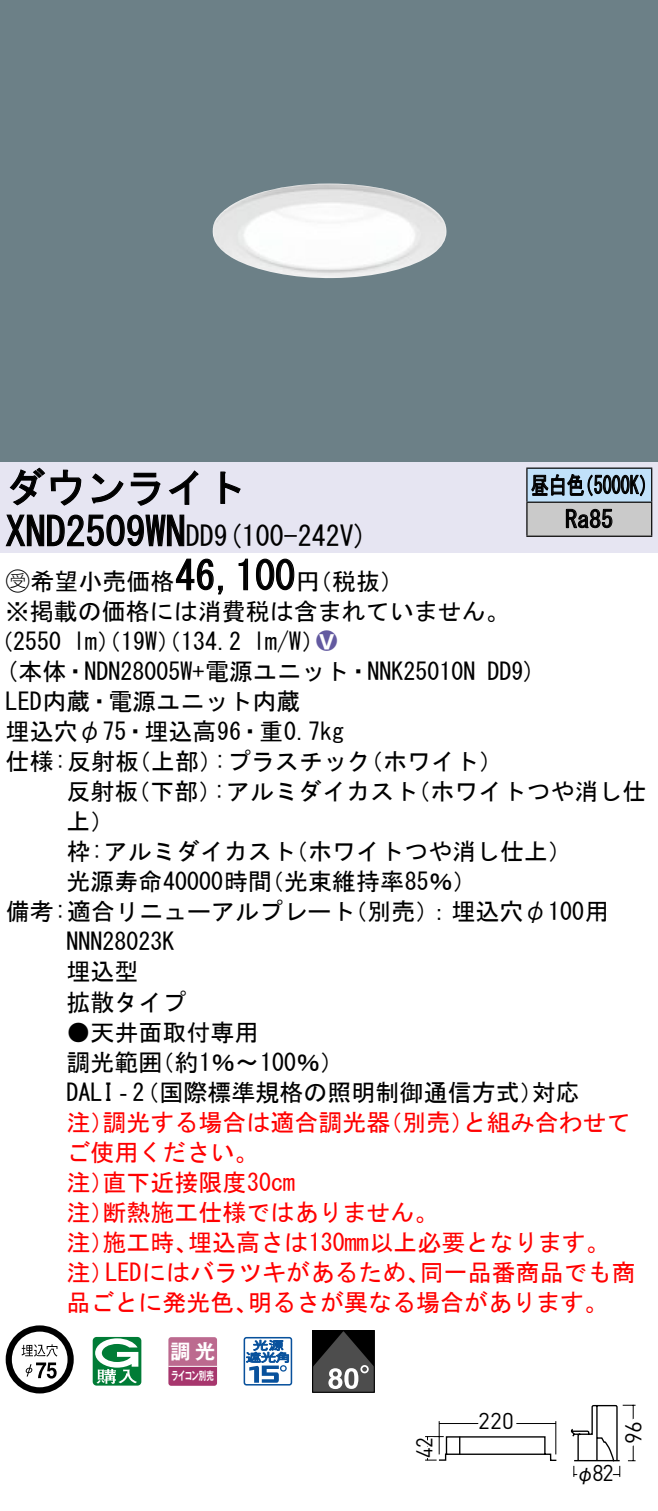
<style>
.page{position:relative;width:658px;height:1511px;background:#fff}
.page>*{position:absolute;margin:0;border:0;box-sizing:border-box;transform-origin:0 0}
.t1{font:40px "MS Gothic";color:#000}
.t2{font:28px "MS Gothic";color:#000}
.t3{font:24px/30px "MS Gothic";color:#000}
.t4{font:24px/30px "MS Gothic";color:#f00}
.t5{font:24px/34px "MS Gothic";color:#000;scale:.75 1}
.t6{font:24px "Ford Classification 1";color:#635aa0}
.t7{font:22.8px "DINOT";letter-spacing:-.035em;color:#000}
.t8{font:22.8px "DINOT";letter-spacing:-.035em;color:#000;scale:.95 1}
.t9{font:22.8px "DINOT";letter-spacing:-.035em;color:#000;scale:.9 1}
.t10{font:20px "Gothic MB101 Pro De Bold 90 pv RKSJ H";color:#fff}
.t11{font:20px "Gothic BBB Pro Medium 90 pv RKSJ H";color:#000;scale:.95 1}
.t12{font:11.6px "Gothic MB101 Pro De Bold 90 pv RKSJ H";letter-spacing:-.05em;color:#fff;scale:.65 1}
.s1{font-size:28px}
.s2{font-family:"Ford Classification 1"}
.s3{color:#fff}
</style>
<div class="page">
<div style="left:0;top:0;width:658px;height:462px;background:#6c8087"></div>
<img style="left:212px;top:183px;width:234px;height:95px">
<div style="left:0;top:462px;width:658px;height:90px;background:#e6e5f2"></div>
<svg style="left:9px;top:467px;width:73px;height:39px"></svg>
<svg style="left:91px;top:473px;width:33px;height:30px"></svg>
<svg style="left:130px;top:472px;width:30px;height:34px"></svg>
<svg style="left:168px;top:470px;width:30px;height:35px"></svg>
<svg style="left:220px;top:471px;width:21px;height:33px"></svg>
<svg style="left:5px;top:514px;width:180px;height:33px"></svg>
<svg style="left:175px;top:558px;width:48px;height:37px"></svg>
<svg style="left:238px;top:558px;width:10px;height:32px"></svg>
<svg style="left:256px;top:558px;width:39px;height:32px"></svg>
<svg style="left:6px;top:1325px;width:68px;height:68px"></svg>
<svg style="left:93px;top:1336px;width:48px;height:49px"></svg>
<svg style="left:168px;top:1337px;width:49px;height:48px;background:#b65a85"></svg>
<hr style="left:168px;top:1365px;width:49px;height:1px;background:#fff">
<svg style="left:243px;top:1336px;width:49px;height:49px"></svg>
<div style="left:312px;top:1329px;width:62px;height:63px;border:1px solid #000"></div>
<svg style="left:312px;top:1330px;width:62px;height:61px;background:#464646"></svg>
<div style="left:527px;top:468px;width:124px;height:34px;background:#c1e1fa"></div>
<div style="left:527px;top:502px;width:124px;height:34px;background:#cacaca"></div>
<hr style="left:526px;top:467px;width:126px;height:2px;background:#000">
<hr style="left:526px;top:468px;width:1px;height:33px;background:#000">
<hr style="left:651px;top:468px;width:1px;height:33px;background:#000">
<hr style="left:526px;top:501px;width:126px;height:2px;background:#000">
<hr style="left:526px;top:502px;width:1px;height:33px;background:#000">
<hr style="left:651px;top:502px;width:1px;height:33px;background:#000">
<hr style="left:526px;top:535px;width:126px;height:2px;background:#000">
<svg style="left:531px;top:474px;width:114px;height:23px"></svg>
<svg style="left:565px;top:508px;width:47px;height:20px"></svg>
<svg style="left:570px;top:1404px;width:66px;height:73px"></svg>
<svg style="left:425px;top:1421px;width:132px;height:40px"></svg>
<h1 class="t1" style="left:6px;top:467px;width:242px">ダウンライト</h1>
<p class="t2" style="left:214px;top:522px;width:155px">(9 100-242 (V</p>
<h1 class="t1" style="left:6px;top:511px;width:210px">XND2509WN<span class="s1">DD</span></h1>
<h1 class="t1" style="left:175px;top:555px;width:121px">46,100</h1>
<p class="t3" style="left:6px;top:566px;width:505px"><span class="s2">B</span>希望小売価格<br>※掲載の価格には消費税は含まれていません。</p>
<p class="t6" style="left:316px;top:629px;width:22px">2<span class="s3">8</span></p>
<p class="t3" style="left:296px;top:566px;width:109px">（円税抜(</p>
<p class="t3" style="left:253px;top:626px;width:73px">l m (W/</p>
<p class="t3" style="left:-11px;top:626px;width:74px">（2550</p>
<p class="t3" style="left:73px;top:626px;width:170px">lm）（19 ）（W 134.2</p>
<p class="t5" style="left:565px;top:468px;width:65px;text-indent:-34px">昼白色<br>Ra85</p>
<p class="t5" style="left:575px;top:468px;width:109px">（5000 (K</p>
<p class="t3" style="left:6px;top:656px;width:471px">(本体・NDN28005 +W 電源ユニット・NNK25010N</p>
<p class="t3" style="left:6px;top:686px;width:296px">LED内蔵・電源ユニット内蔵</p>
<p class="t3" style="left:6px;top:716px;width:340px">埋込穴φ75・埋込高96・重0.7kg</p>
<p class="t3" style="left:359px;top:746px;width:145px">（ホワイト(</p>
<p class="t3" style="left:487px;top:656px;width:50px">DD (9</p>
<p class="t3" style="left:214px;top:746px;width:158px">:プラスチック</p>
<p class="t3" style="left:6px;top:746px;width:135px">仕様:反射板</p>
<p class="t3" style="left:127px;top:746px;width:97px">（上部）</p>
<p class="t3" style="left:66px;top:776px;width:73px">反射板上(</p>
<p class="t3" style="left:126px;top:776px;width:97px">（下部）</p>
<p class="t3" style="left:213px;top:776px;width:206px">:アルミダイカスト</p>
<p class="t3" style="left:406px;top:776px;width:241px">（ホワイトつや消し仕</p>
<p class="t3" style="left:260px;top:836px;width:218px;text-indent:-193px">枠:アルミダイカスト<br>（光束維持率85％(</p>
<p class="t3" style="left:284px;top:836px;width:290px">（ホワイトつや消し仕上(</p>
<p class="t3" style="left:66px;top:866px;width:207px">光源寿命40000時間</p>
<p class="t3" style="left:66px;top:896px;width:290px;text-indent:-61px">備考:適合リニューアルプレート<br>NNN28023K<br>埋込型<br>拡散タイプ</p>
<p class="t3" style="left:150px;top:1016px;width:195px;text-indent:-84px">●天井面取付専用<br>（約1％〜100％(</p>
<p class="t3" style="left:343px;top:896px;width:267px">（別売：）埋込穴φ100用</p>
<p class="t3" style="left:66px;top:1046px;width:98px">調光範囲</p>
<p class="t3" style="left:66px;top:1076px;width:479px">DALI‐（2 国際標準規格の照明制御通信方式）</p>
<p class="t4" style="left:462px;top:1106px;width:169px">と組み合わせて</p>
<p class="t3" style="left:531px;top:1076px;width:49px">対応</p>
<p class="t4" style="left:102px;top:1106px;width:289px">調光する場合は適合調光器</p>
<p class="t4" style="left:378px;top:1106px;width:97px">（別売）</p>
<p class="t4" style="left:66px;top:1106px;width:49px">注）</p>
<p class="t4" style="left:66px;top:1136px;width:193px">ご使用ください。</p>
<p class="t4" style="left:102px;top:1166px;width:194px">直下近接限度30cm</p>
<p class="t4" style="left:102px;top:1166px;width:337px;text-indent:-36px">注）<br>断熱施工仕様ではありません。</p>
<p class="t4" style="left:66px;top:1196px;width:49px">注）</p>
<p class="t4" style="left:188px;top:1226px;width:423px">埋込高さは130mm以上必要となります。</p>
<p class="t4" style="left:102px;top:1226px;width:97px">施工時、</p>
<p class="t4" style="left:66px;top:1226px;width:49px">注）</p>
<p class="t4" style="left:66px;top:1256px;width:49px">注）</p>
<p class="t4" style="left:105px;top:1256px;width:326px">LEDにはバラツキがあるため、</p>
<p class="t4" style="left:420px;top:1256px;width:217px">同一品番商品でも商</p>
<p class="t4" style="left:66px;top:1286px;width:193px">品ごとに発光色、</p>
<p class="t4" style="left:248px;top:1286px;width:362px">明るさが異なる場合があります。</p>
<p class="t10" style="left:171px;top:1334px;width:46px">調光</p>
<p class="t12" style="left:171px;top:1365px;width:67px">ライコン別売</p>
<p class="t9" style="left:409px;top:1457px;width:24px;rotate:-90deg">42</p>
<p class="t7" style="left:478px;top:1405px;width:37px">220</p>
<p class="t8" style="left:592px;top:1457px;width:24px">82</p>
<p class="t11" style="left:575px;top:1456px;width:21px">φ</p>
<p class="t7" style="left:617px;top:1443px;width:24px;rotate:-90deg">96</p>
</div>
